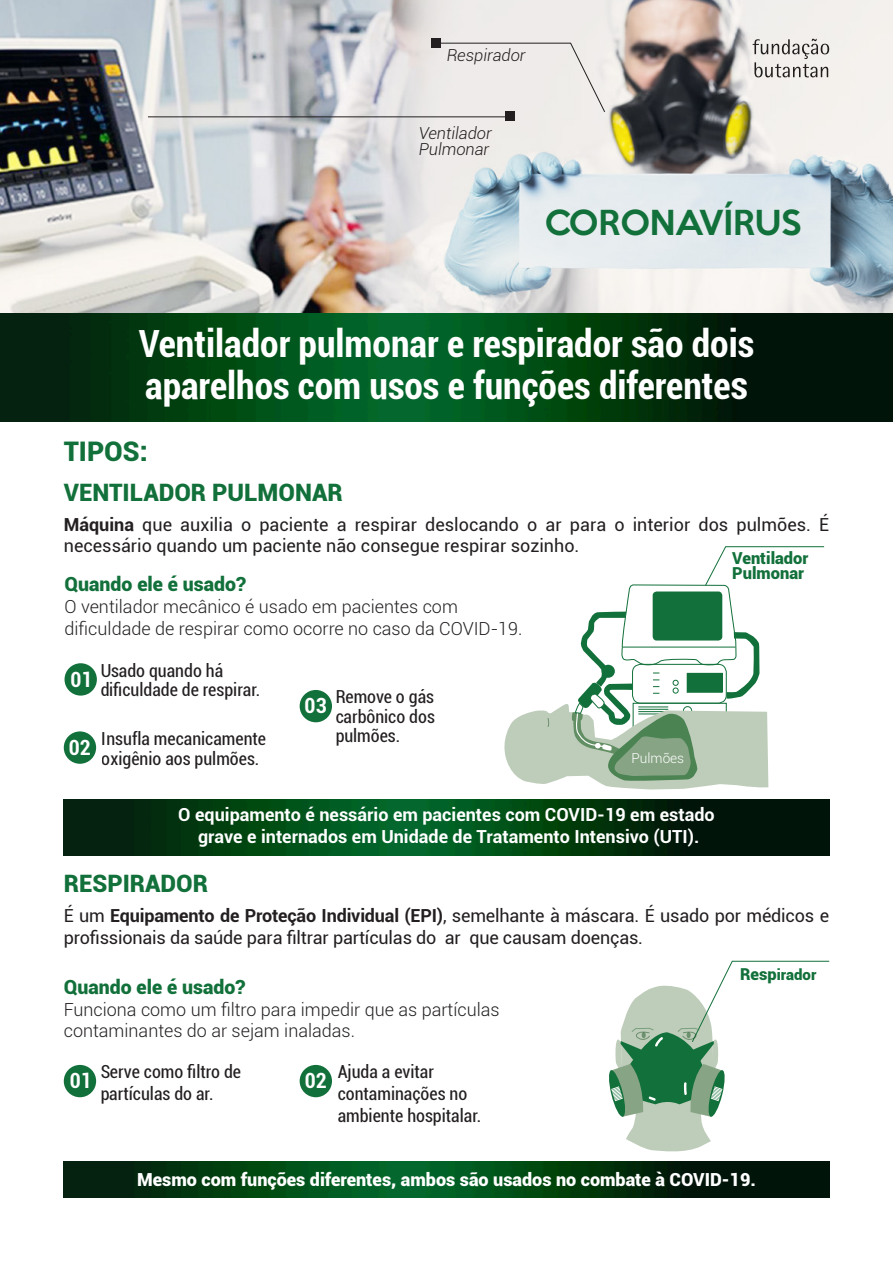
<style>
.page{position:relative;width:893px;height:1263px;background:#fff}
.page>*{position:absolute;margin:0;border:0;box-sizing:border-box;transform-origin:0 0}
.t1{font:700 condensed 37.5px/42px "Roboto";color:#fff}
.t2{font:500 31.5px "Keep Calm";color:#12703a}
.t3{font:900 27px "Roboto";color:#12703a}
.t4{font:900 24px "Roboto";color:#12703a}
.t5{font:700 condensed 21px "Roboto";color:#fff}
.t6{font:900 19.5px "Roboto";color:#12703a}
.t7{font:18px/21.6px "Roboto";color:#231f20}
.t8{font:condensed 18px/19.5px "Roboto";color:#231f20}
.t9{font:300 18px/21.6px "Roboto";color:#231f20}
.t10{font:700 18px/21.6px "Roboto";color:#fff;text-align:center}
.t11{font:900 18px "Roboto";color:#fff}
.t12{font:italic 300 16.5px/16.5px "Roboto";color:#231f20}
.t13{font:900 16.5px "Roboto";color:#12703a}
.t14{font:900 15px "Roboto";color:#12703a}
.t15{font:300 13.65px "Roboto";color:#fff}
.s1{font-size:39px}
.s2{font-weight:700}
.s3{font-size:16.35px}
</style>
<div class="page">
<img style="left:0;top:0;width:893px;height:314px">
<svg style="left:753px;top:39px;width:76px;height:38px;background:#c7c4c1"></svg>
<div style="left:65px;top:663px;width:32px;height:33px;background:#12703a;border-radius:50%"></div>
<div style="left:64px;top:731px;width:32px;height:33px;background:#12703a;border-radius:50%"></div>
<div style="left:300px;top:690px;width:32px;height:32px;background:#12703a;border-radius:50%"></div>
<img style="left:0;top:314px;width:893px;height:107px">
<svg style="left:504px;top:546px;width:321px;height:243px"></svg>
<img style="left:64px;top:799px;width:765px;height:56px">
<img style="left:64px;top:1161px;width:765px;height:37px">
<div style="left:64px;top:1065px;width:32px;height:32px;background:#12703a;border-radius:50%"></div>
<div style="left:300px;top:1065px;width:32px;height:32px;background:#12703a;border-radius:50%"></div>
<svg style="left:609px;top:960px;width:221px;height:192px"></svg>
<hr style="left:148px;top:116px;width:366px;height:1px;background:#231f20">
<div style="left:505px;top:112px;width:9px;height:9px;background:#231f20"></div>
<div style="left:432px;top:38px;width:9px;height:9px;background:#231f20"></div>
<div style="left:436px;top:42px;width:170px;height:71px;background:#efebea"></div>
<p class="t12" style="left:446px;top:47px;width:81px">Respirador</p>
<p class="t12" style="left:419px;top:124px;width:75px">Ventilador<br>Pulmonar</p>
<h2 class="t2" style="left:544px;top:195px;width:259px">CORONAVÍRUS</h2>
<p class="t1" style="left:139px;top:322px;width:617px">Ventilador pulmonar e respirador são dois aparelhos com usos e funções diferente<span class="s1">s</span></p>
<p class="t3" style="left:64px;top:433px;width:85px">TIPOS:</p>
<p class="t4" style="left:64px;top:475px;width:281px">VENTILADOR PULMONAR</p>
<p class="t7" style="left:64px;top:513px;width:767px"><span class="s2">Máquina</span> que auxilia o paciente a respirar deslocando o ar para o interior dos pulmões. É necessário quando um paciente não consegue respirar sozinho.</p>
<p class="t6" style="left:65px;top:570px;width:183px">Quando ele é usado?</p>
<p class="t9" style="left:65px;top:595px;width:459px">O ventilador mecânico é usado em pacientes com dificuldade de respirar como ocorre no caso da COVID-19.</p>
<p class="t8" style="left:100px;top:660px;width:161px">Usado quando há dificuldade de respirar.</p>
<p class="t13" style="left:732px;top:547px;width:78px">Ventilador</p>
<p class="t13" style="left:732px;top:562px;width:73px">Pulmonar</p>
<p class="t5" style="left:71px;top:665px;width:24px">01</p>
<p class="t8" style="left:335px;top:687px;width:101px;text-align:justify">Remove o gás carbônico dos pulmões.</p>
<p class="t5" style="left:305px;top:691px;width:24px">03</p>
<p class="t8" style="left:102px;top:729px;width:166px">Insufla mecanicamente oxigênio aos pulmões.</p>
<p class="t5" style="left:69px;top:733px;width:24px">02</p>
<p class="t15" style="left:631px;top:748px;width:54px">Pulmões</p>
<p class="t10" style="left:178px;top:803px;width:538px">O equipamento é nessário em pacientes com COVID-19 em estado grave e internados em Unidade de Tratamento Intensivo (UTI).</p>
<p class="t4" style="left:64px;top:867px;width:146px">RESPIRADOR</p>
<p class="t7" style="left:64px;top:904px;width:767px">É um <span class="s2">Equipamento de Proteção Individual (EPI)</span>, semelhante à máscara. É usado por médicos e profissionais da saúde para filtrar partículas do ar que causam doenças.</p>
<p class="t6" style="left:64px;top:973px;width:183px">Quando ele é usado?</p>
<p class="t9" style="left:64px;top:998px;width:437px">Funciona como um filtro para impedir que as partículas contaminantes do ar sejam inaladas.</p>
<p class="t8" style="left:100px;top:1060px;width:142px;line-height:21.6px">Serve como filtro de partículas do ar.</p>
<p class="t14" style="left:740px;top:964px;width:78px"><span class="s3">Resp</span>irador</p>
<p class="t5" style="left:70px;top:1066px;width:24px">01</p>
<p class="t8" style="left:338px;top:1060px;width:145px;line-height:21.6px">Ajuda a evitar contaminações no ambiente hospitalar.</p>
<p class="t5" style="left:305px;top:1066px;width:24px">02</p>
<p class="t11" style="left:137px;top:1167px;width:620px">Mesmo com funções diferentes, ambos são usados no combate à COVID-19.</p>
</div>
